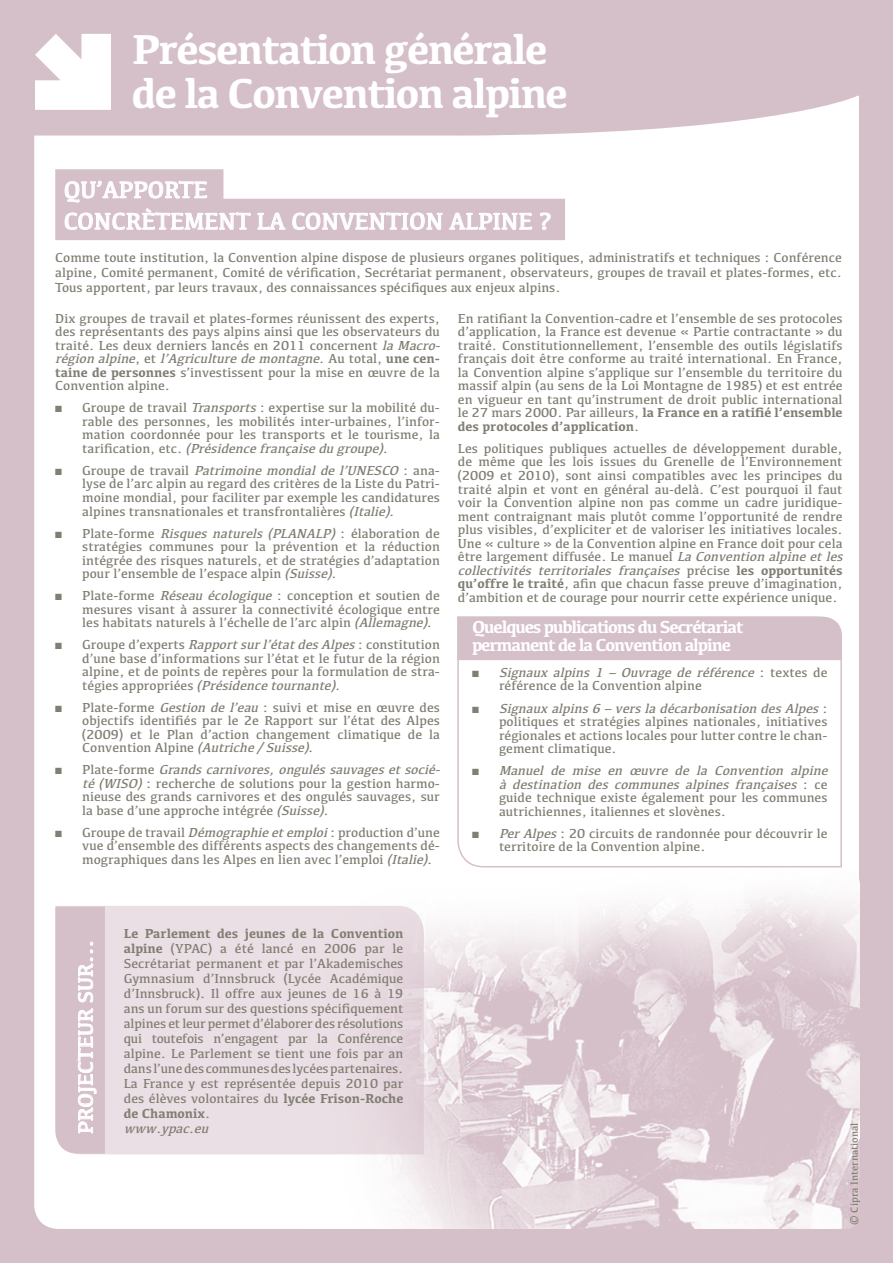
<style>
.page{position:relative;width:893px;height:1263px;background:#d5bfc9}
.page>*{position:absolute;margin:0;border:0;box-sizing:border-box;transform-origin:0 0}
.t1{font:700 43.35px/43.5px "Kefa";letter-spacing:-.04em;color:#fff}
.t2{font:24px "Kefa";color:#fff}
.t3{font:21px "Kefa";color:#fff}
.t4{font:700 18px/18px "Kefa";letter-spacing:-.06em;color:#fff}
.t5{font:13.5px/13.5px "Kefa";color:#817e73;text-align:justify}
.t6{font:italic 13.5px "Kefa";color:#817e73}
.t7{font:10.5px "Kefa";color:#817e73}
.s1{font-style:italic}
.s2{font-weight:700}
</style>
<div class="page">
<div style="left:34px;top:96px;width:825px;height:1133px;background:#fff"></div>
<svg style="left:55px;top:169px;width:510px;height:71px"></svg>
<svg style="left:35px;top:34px;width:76px;height:76px;background:#f8f5f6"></svg>
<img style="left:306px;top:867px;width:554px;height:362px">
<svg style="left:55px;top:905px;width:370px;height:250px;background:#e8dde2"></svg>
<svg style="left:55px;top:906px;width:50px;height:247px"></svg>
<div style="left:457px;top:616px;width:386px;height:252px;background:#fff"></div>
<svg style="left:457px;top:616px;width:385px;height:44px"></svg>
<h1 class="t1" style="left:132px;top:25px;width:438px">Présentation générale de la Convention alpine</h1>
<h2 class="t2" style="left:64px;top:175px;width:55px">Qu’appo</h2>
<h2 class="t2" style="left:164px;top:175px;width:30px">rte</h2>
<h2 class="t2" style="left:64px;top:206px;width:17px">concr</h2>
<h2 class="t2" style="left:141px;top:206px;width:46px">ètemen</h2>
<h2 class="t2" style="left:236px;top:206px;width:180px">t la Convention</h2>
<h2 class="t2" style="left:449px;top:206px;width:15px">alpine</h2>
<h2 class="t2" style="left:539px;top:206px;width:14px">?</h2>
<p class="t5" style="left:55px;top:250px;width:788px;line-height:15px">Comme toute institution, la Convention alpine dispose de plusieurs organes politiques, administratifs et techniques : Conférence alpine, Comité permanent, Comité de vérification, Secrétariat permanent, observateurs, groupes de travail et plates-formes, etc.<br>Tous apportent, par leurs travaux, des connaissances spécifiques aux enjeux alpins.</p>
<p class="t5" style="left:55px;top:311px;width:390px;text-align:left">Dix groupes de travail et plates-formes réunissent des experts, des représentants des pays alpins ainsi que les observateurs du traité. Les deux derniers lancés en 2011 concernent <span class="s1">la Macro&shy;région alpine</span>, e t <span class="s1">l’Agriculturedemontagne</span>. A u t o t a l , <span class="s2">u n e c e n - taine de personnes</span> s’investissent pour la mise en œuvre de la Convention alpine.</p>
<p class="t5" style="left:82px;top:401px;width:359px;text-indent:-27px">■ Groupe de travail <span class="s1">Transports</span>: expertise sur la mobilité du&shy;rable des personnes, les mobilités inter-urbaines, l’infor&shy;mation coordonnée pour les transports et le tourisme, la t a r i fi c a t i o n , e t c . <span class="s1">(Présidencefrançaisedu groupe)</span>.</p>
<p class="t5" style="left:82px;top:463px;width:359px;text-indent:-27px">■ G r o u p e d e t r a v a i l <span class="s1">Patrimoine mondial de l’UNESCO</span> : a n a - lyse de l’arc alpin au regard des critères de la Liste du Patri&shy;moine mondial, pour faciliter par exemple les candidatures alpines transnationales et transfrontalières <span class="s1">(Italie)</span>.</p>
<p class="t5" style="left:82px;top:526px;width:359px;text-indent:-27px">■ Plate-forme <span class="s1">Risques naturels (PLANALP)</span> : élaboration de stratégies communes pour la prévention et la réduction intégrée des risques naturels, et de stratégies d’adaptation pour l’ensemble de l’espace alpin <span class="s1">(Suisse)</span>.</p>
<p class="t5" style="left:82px;top:588px;width:359px;text-indent:-27px">■ Plate-forme <span class="s1">Réseau écologique</span> : conception et soutien de mesures visant à assurer la connectivité écologique entre les habitats naturels à l’échelle de l’arc alpin <span class="s1">(Allemagne)</span>.</p>
<p class="t5" style="left:82px;top:637px;width:359px;text-indent:-27px">■ Groupe d’experts <span class="s1">Rapportsurl’étatdesAlpes</span>: constitution d’une base d’informations sur l’état et le futur de la région alpine, et de points de repères pour la formulation de stra&shy;t é g i e s a p p r o p r i é e s <span class="s1">(Présidencetournante)</span>.</p>
<p class="t5" style="left:82px;top:700px;width:359px;text-indent:-27px">■ Plate-forme <span class="s1">Gestion de l’eau</span> : suivi et mise en œuvre des objectifs identifiés par le 2e Rapport sur l’état des Alpes (2009) et le Plan d’action changement climatique de la Convention Alpine <span class="s1">(Autriche/ Suisse)</span>.</p>
<p class="t5" style="left:82px;top:762px;width:363px;text-align:left;text-indent:-27px">■ P l a t e - fo r m e <span class="s1">Grandscarnivores,onguléssauvagesetsocié&shy;té (WISO)</span> : recherche de solutions pour la gestion harmo&shy;nieuse des grands carnivores et des ongulés sauvages, sur la base d’une approche intégrée <span class="s1">(Suisse)</span>.</p>
<p class="t5" style="left:82px;top:825px;width:359px;text-indent:-27px">■ Groupe de travail <span class="s1">Démographieetemploi</span>: production d’une vue d’ensemble des différents aspects des changements dé&shy;mographiques dans les Alpes en lien avec l’emploi <span class="s1">(Italie)</span>.</p>
<p class="t5" style="left:458px;top:311px;width:386px">En ratifiant la Convention-cadre et l’ensemble de ses protocoles d’application, la France est devenue « Partie contractante » du traité. Constitutionnellement, l’ensemble des outils législatifs français doit être conforme au traité international. En France, la Convention alpine s’applique sur l’ensemble du territoire du massif alpin (au sens de la Loi Montagne de 1985) et est entrée en vigueur en tant qu’instrument de droit public international le 27 mars 2000. Par ailleurs, <span class="s2">la France en a ratifié l’ensemble des protocoles d’application</span>.</p>
<p class="t5" style="left:458px;top:441px;width:390px;text-align:left">Les politiques publiques actuelles de développement durable, de même que les lois issues du Grenelle de l’Environnement (2009 et 2010), sont ainsi compatibles avec les principes du traité alpin et vont en général au-delà. C’est pourquoi il faut voir la Convention alpine non pas comme un cadre juridique&shy;ment contraignant mais plutôt comme l’opportunité de rendre plus visibles, d’expliciter et de valoriser les initiatives locales.<br>Une « culture » de la Convention alpine en France doit pour cela être largement diffusée. Le manuel <span class="s1">La Convention alpineetles collectivités territoriales françaises</span> p r é c i s e <span class="s2">l e s o p p o r t u n i t é s qu’offre le traité</span>, afin que chacun fasse preuve d’imagination, d’ambition et de courage pour nourrir cette expérience unique.</p>
<h3 class="t4" style="left:472px;top:617px;width:273px">Quelques publications du Secrétariat permanent de la Convention alpine</h3>
<p class="t5" style="left:499px;top:665px;width:330px;text-indent:-27px">■ <span class="s1">Signaux alpins 1 – Ouvrage de référence</span> : t e x t e s d e référence de la Convention alpine</p>
<p class="t5" style="left:499px;top:701px;width:330px;text-indent:-27px">■ <span class="s1">Signaux alpins6 –versla décarbonisation desAlpes</span>: politiques et stratégies alpines nationales, initiatives régionales et actions locales pour lutter contre le chan&shy;gement climatique.</p>
<p class="t5" style="left:499px;top:763px;width:334px;text-align:left;text-indent:-27px">■ <span class="s1">Manuel de mise en œuvre de la Convention alpine à destination des communes alpines françaises</span> : c e guide technique existe également pour les communes autrichiennes, italiennes et slovènes.</p>
<p class="t5" style="left:499px;top:826px;width:330px;text-indent:-27px">■ <span class="s1">PerAlpes</span>: 20 circuits de randonnée pour découvrir le territoire de la Convention alpine.</p>
<h3 class="t3" style="left:73px;top:1134px;width:196px;rotate:-90deg">PROJECTEUR SUR...</h3>
<p class="t5" style="left:124px;top:925px;width:281px;line-height:15px"><span class="s2">Le Parlement des jeunes de la Convention alpine</span> (YPAC) a été lancé en 2006 par le Secrétariat permanent et par l’Akademisches Gymnasium d’Innsbruck (Lycée Académique d’Innsbruck). Il offre aux jeunes de 16 à 19 ans un forum sur des questions spécifiquement alpines et leur permet d’élaborer des résolutions qui toutefois n’engagent par la Conférence alpine. Le Parlement se tient une fois par an dans l’une des communes des lycées partenaires.<br>La France y est représentée depuis 2010 par des élèves volontaires du <span class="s2">lycée Frison-Roche de Chamonix</span>.</p>
<p class="t6" style="left:124px;top:1120px;width:90px">www.ypac.eu</p>
<p class="t7" style="left:848px;top:1225px;width:104px;rotate:-90deg">© Cipra International</p>
</div>
